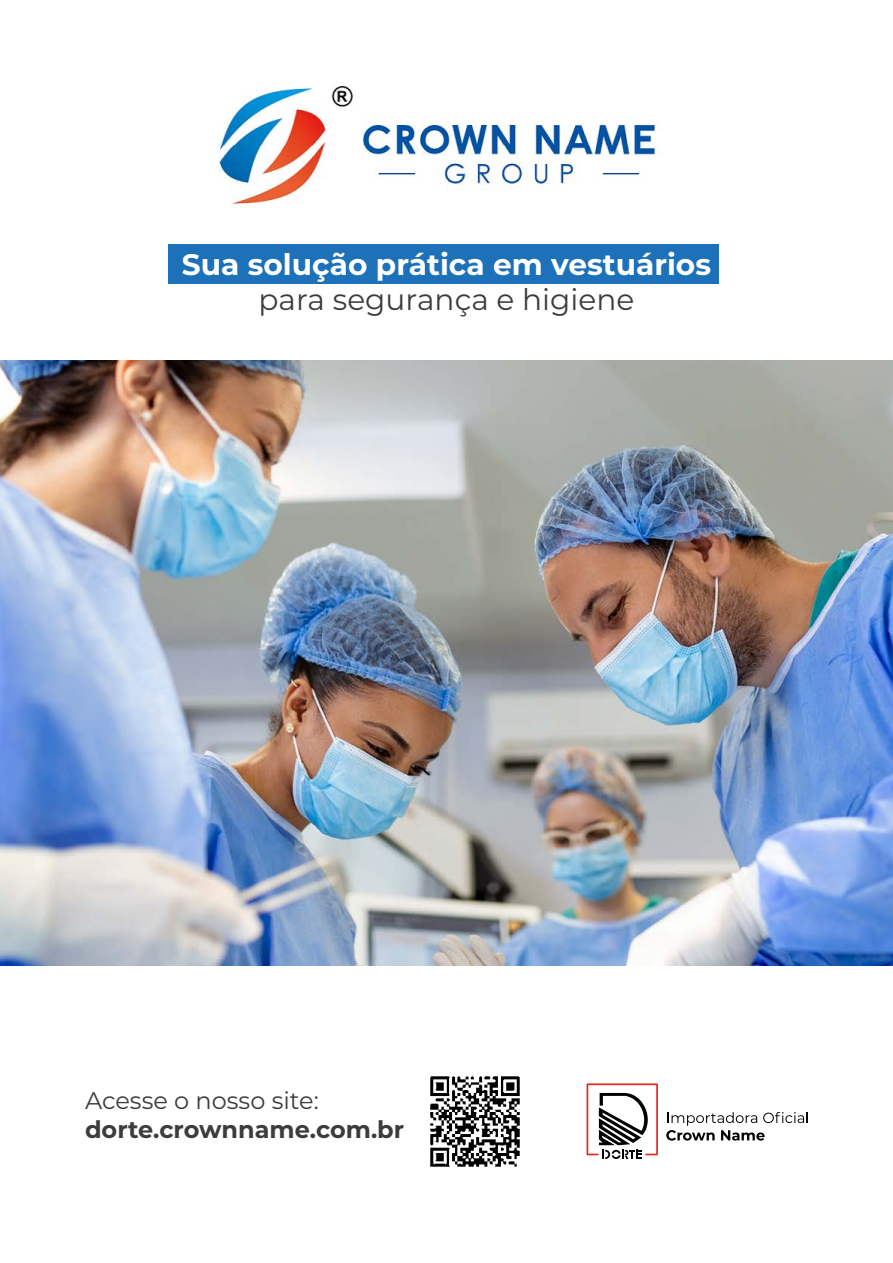
<style>
.page{position:relative;width:893px;height:1263px;background:#fff}
.page>*{position:absolute;margin:0;border:0;box-sizing:border-box;transform-origin:0 0}
.t1{font:700 29.55px "Montserrat";color:#fff}
.t2{font:29.55px "Montserrat";color:#3c3c3b}
.t3{font:700 24px "Montserrat";color:#3c3c3b}
.t4{font:24px "Montserrat";color:#3c3c3b}
</style>
<div class="page">
<img style="left:218px;top:85px;width:443px;height:122px">
<div style="left:168px;top:245px;width:550px;height:39px;background:#1d71b8"></div>
<img style="left:0;top:360px;width:893px;height:605px">
<img style="left:430px;top:1076px;width:90px;height:91px">
<svg style="left:666px;top:1112px;width:142px;height:28px"></svg>
<svg style="left:587px;top:1083px;width:71px;height:76px"></svg>
<p class="t1" style="left:182px;top:243px;width:531px">Sua solução prática em vestuários</p>
<p class="t2" style="left:259px;top:279px;width:377px">para segurança e higiene</p>
<p class="t4" style="left:85px;top:1084px;width:235px">Acesse o nosso site:</p>
<p class="t3" style="left:85px;top:1112px;width:321px">dorte.crownname.com.br</p>
</div>
